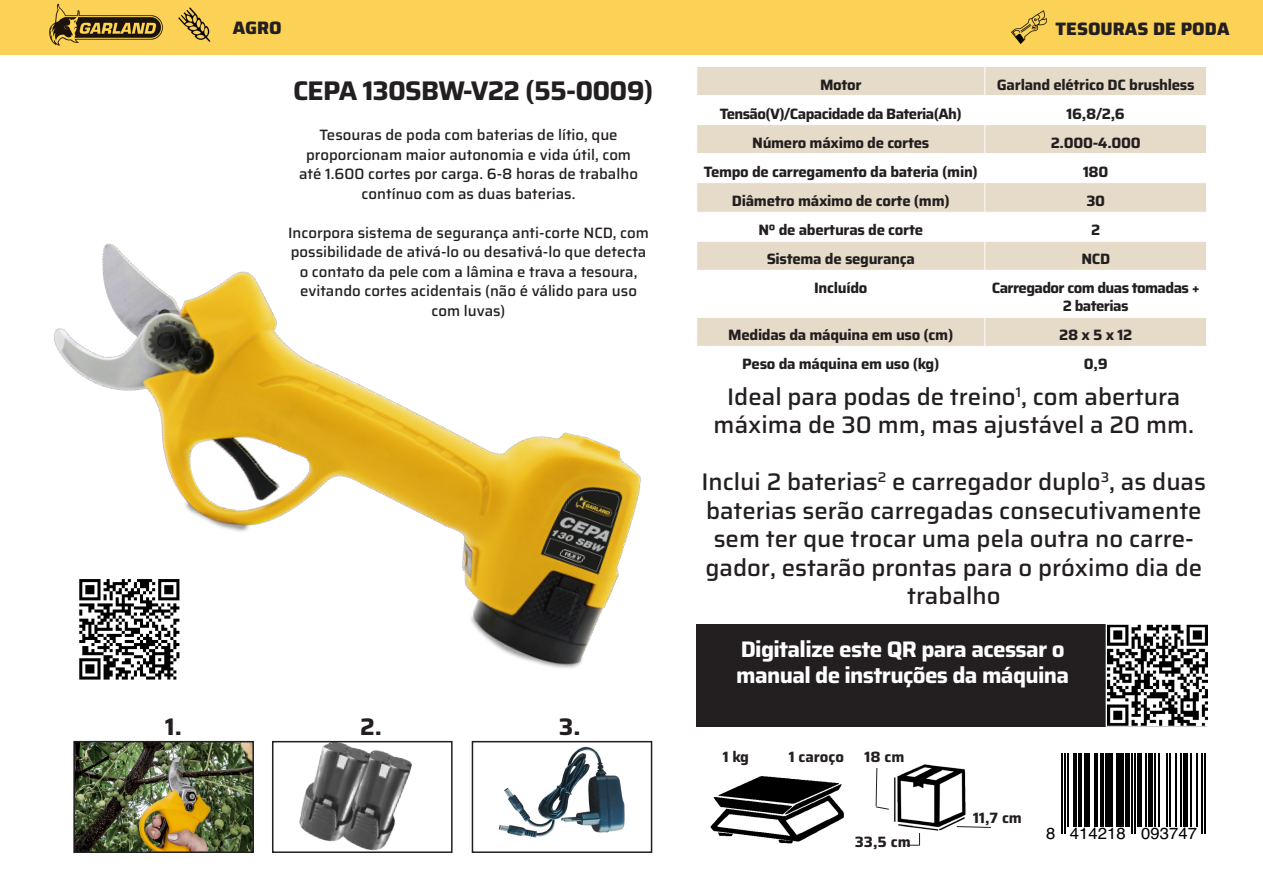
<style>
.page{position:relative;width:1263px;height:893px;background:#fff}
.page>*{position:absolute;margin:0;border:0;box-sizing:border-box;transform-origin:0 0}
.t1{font:700 27px "Saira";letter-spacing:-.03em;color:#231f20}
.t2{font:500 24px/28.5px "Saira";color:#231f20;text-align:center}
.t3{font:700 24px "Saira";color:#231f20}
.t4{font:700 22.5px/25.5px "Saira";letter-spacing:-.03em;color:#fff}
.t5{font:800 18px "Saira";color:#231f20}
.t6{font:16.05px "Helvetica";color:#000;scale:1.04 1}
.t7{font:500 15px/19.5px "Saira";color:#231f20;text-align:center}
.t8{font:700 15px "Saira";letter-spacing:-.02em;color:#231f20}
.t9{font:700 15px/18px "Saira";letter-spacing:-.04em;color:#231f20;text-align:center}
</style>
<div class="page">
<svg style="left:1067px;top:753px;width:139px;height:81px"></svg>
<hr style="left:1061px;top:753px;width:2px;height:73px;background:#000">
<hr style="left:1064px;top:753px;width:2px;height:73px;background:#000">
<hr style="left:1067px;top:753px;width:2px;height:73px;background:#000">
<hr style="left:1073px;top:753px;width:3px;height:73px;background:#000">
<hr style="left:1078px;top:753px;width:3px;height:73px;background:#000">
<hr style="left:1084px;top:753px;width:3px;height:73px;background:#000">
<hr style="left:1089px;top:753px;width:1px;height:73px;background:#000">
<hr style="left:1095px;top:753px;width:3px;height:73px;background:#000">
<hr style="left:1101px;top:753px;width:3px;height:73px;background:#000">
<hr style="left:1105px;top:753px;width:3px;height:73px;background:#000">
<hr style="left:1110px;top:753px;width:3px;height:73px;background:#000">
<hr style="left:1116px;top:753px;width:3px;height:73px;background:#000">
<hr style="left:1120px;top:753px;width:3px;height:73px;background:#000">
<div style="left:1125px;top:753px;width:5px;height:73px;background:#000"></div>
<hr style="left:1131px;top:753px;width:2px;height:73px;background:#000">
<hr style="left:1134px;top:753px;width:2px;height:73px;background:#000">
<div style="left:1137px;top:753px;width:5px;height:73px;background:#000"></div>
<hr style="left:1145px;top:753px;width:1px;height:73px;background:#000">
<hr style="left:1148px;top:753px;width:4px;height:73px;background:#000">
<hr style="left:1154px;top:753px;width:1px;height:73px;background:#000">
<hr style="left:1158px;top:753px;width:2px;height:73px;background:#000">
<hr style="left:1166px;top:753px;width:1px;height:73px;background:#000">
<hr style="left:1169px;top:753px;width:2px;height:73px;background:#000">
<hr style="left:1175px;top:753px;width:2px;height:73px;background:#000">
<hr style="left:1180px;top:753px;width:1px;height:73px;background:#000">
<hr style="left:1183px;top:753px;width:4px;height:73px;background:#000">
<hr style="left:1190px;top:753px;width:2px;height:73px;background:#000">
<hr style="left:1196px;top:753px;width:2px;height:73px;background:#000">
<hr style="left:1201px;top:753px;width:1px;height:73px;background:#000">
<hr style="left:1204px;top:753px;width:1px;height:73px;background:#000">
<svg style="left:1061px;top:826px;width:5px;height:8px"></svg>
<svg style="left:1131px;top:826px;width:5px;height:8px"></svg>
<svg style="left:1201px;top:826px;width:4px;height:8px"></svg>
<div style="left:0;top:0;width:1263px;height:54px;background:#fcd256"></div>
<img style="left:49px;top:3px;width:114px;height:43px">
<img style="left:1011px;top:10px;width:35px;height:33px">
<img style="left:178px;top:7px;width:33px;height:35px">
<img style="left:76px;top:744px;width:175px;height:106px">
<div style="left:73px;top:741px;width:181px;height:112px;border:2px solid #231f20"></div>
<img style="left:54px;top:243px;width:587px;height:426px">
<img style="left:79px;top:578px;width:103px;height:102px">
<div style="left:696px;top:624px;width:511px;height:102px;background:#231f20"></div>
<img style="left:1108px;top:626px;width:99px;height:98px">
<div style="left:1106px;top:624px;width:103px;height:102px;border:1px solid #fff"></div>
<svg style="left:697px;top:67px;width:509px;height:279px;fill:#e6dcc9"></svg>
<hr style="left:985px;top:271px;width:1px;height:46px;background:#fff">
<hr style="left:696px;top:95px;width:289px;height:1px;background:#fff">
<hr style="left:985px;top:95px;width:222px;height:1px;background:#fff">
<hr style="left:696px;top:124px;width:289px;height:1px;background:#fff">
<hr style="left:696px;top:153px;width:289px;height:1px;background:#fff">
<hr style="left:985px;top:124px;width:222px;height:1px;background:#fff">
<hr style="left:985px;top:153px;width:222px;height:1px;background:#fff">
<hr style="left:696px;top:182px;width:289px;height:1px;background:#fff">
<hr style="left:696px;top:212px;width:289px;height:1px;background:#fff">
<hr style="left:985px;top:182px;width:222px;height:1px;background:#fff">
<hr style="left:985px;top:212px;width:222px;height:1px;background:#fff">
<hr style="left:696px;top:241px;width:289px;height:1px;background:#fff">
<hr style="left:696px;top:270px;width:289px;height:1px;background:#fff">
<svg style="left:985px;top:67px;width:1px;height:203px"></svg>
<hr style="left:985px;top:241px;width:222px;height:1px;background:#fff">
<hr style="left:985px;top:270px;width:222px;height:1px;background:#fff">
<hr style="left:696px;top:317px;width:289px;height:1px;background:#fff">
<svg style="left:985px;top:318px;width:1px;height:28px"></svg>
<hr style="left:985px;top:317px;width:222px;height:1px;background:#fff">
<img style="left:710px;top:776px;width:134px;height:68px">
<img style="left:894px;top:764px;width:72px;height:81px">
<svg style="left:875px;top:768px;width:14px;height:42px"></svg>
<svg style="left:907px;top:833px;width:13px;height:13px"></svg>
<svg style="left:956px;top:826px;width:35px;height:2px"></svg>
<img style="left:299px;top:744px;width:114px;height:106px">
<div style="left:272px;top:741px;width:181px;height:112px;border:2px solid #231f20"></div>
<img style="left:498px;top:746px;width:127px;height:92px">
<div style="left:472px;top:741px;width:180px;height:112px;border:2px solid #231f20"></div>
<p class="t5" style="left:233px;top:13px;width:51px">AGRO</p>
<p class="t1" style="left:293px;top:69px;width:362px">CEPA 130SBW-V22 (55-0009)</p>
<p class="t7" style="left:299px;top:125px;width:340px">Tesouras de poda com baterias de lítio, que proporcionam maior autonomia e vida útil, com até 1.600 cortes por carga. 6-8 horas de trabalho contínuo com as duas baterias.</p>
<p class="t7" style="left:288px;top:222px;width:362px">Incorpora sistema de segurança anti-corte NCD, com possibilidade de ativá-lo ou desativá-lo que detecta o contato da pele com a lâmina e trava a tesoura, evitando cortes acidentais (não é válido para uso com luvas)</p>
<p class="t3" style="left:165px;top:707px;width:18px">1.</p>
<p class="t3" style="left:360px;top:707px;width:23px">2.</p>
<p class="t3" style="left:559px;top:707px;width:23px">3.</p>
<p class="t5" style="left:1055px;top:14px;width:175px">TESOURAS DE PODA</p>
<p class="t8" style="left:820px;top:72px;width:43px">Motor</p>
<p class="t8" style="left:997px;top:72px;width:199px">Garland elétrico DC brushless</p>
<p class="t9" style="left:720px;top:104px;width:244px">Tensão(V)/Capacidade da Bateria(Ah)</p>
<p class="t8" style="left:1067px;top:101px;width:60px">16,8/2,6</p>
<p class="t8" style="left:752px;top:130px;width:179px">Número máximo de cortes</p>
<p class="t8" style="left:1051px;top:130px;width:92px">2.000-4.000</p>
<p class="t8" style="left:704px;top:159px;width:276px">Tempo de carregamento da bateria (min)</p>
<p class="t8" style="left:1083px;top:159px;width:27px">180</p>
<p class="t8" style="left:732px;top:188px;width:219px">Diâmetro máximo de corte (mm)</p>
<p class="t8" style="left:1086px;top:188px;width:20px">30</p>
<p class="t8" style="left:758px;top:218px;width:166px">Nº de aberturas de corte</p>
<p class="t8" style="left:1091px;top:218px;width:11px">2</p>
<p class="t8" style="left:767px;top:247px;width:150px">Sistema de segurança</p>
<p class="t8" style="left:1081px;top:247px;width:30px">NCD</p>
<p class="t8" style="left:814px;top:276px;width:55px">Incluído</p>
<p class="t9" style="left:992px;top:279px;width:210px">Carregador com duas tomadas +<br>2 baterias</p>
<p class="t8" style="left:728px;top:323px;width:227px">Medidas da máquina em uso (cm)</p>
<p class="t8" style="left:1059px;top:323px;width:75px">28 x 5 x 12</p>
<p class="t8" style="left:742px;top:352px;width:199px">Peso da máquina em uso (kg)</p>
<p class="t8" style="left:1084px;top:352px;width:25px">0,9</p>
<p class="t2" style="left:714px;top:381px;width:482px">Ideal para podas de treino<sup>1</sup>, com abertura máxima de 30 mm, mas ajustável a 20 mm.</p>
<p class="t2" style="left:701px;top:467px;width:506px">Inclui 2 baterias<sup>2</sup> e carregador duplo<sup>3</sup>, as duas baterias serão carregadas consecutivamente sem ter que trocar uma pela outra no carre&shy;gador, estarão prontas para o próximo dia de trabalho</p>
<p class="t4" style="left:736px;top:636px;width:335px">Digitalize este QR para acessar o manual de instruções da máquina</p>
<p class="t8" style="left:723px;top:744px;width:28px">1 kg</p>
<p class="t8" style="left:789px;top:744px;width:57px">1 caroço</p>
<p class="t8" style="left:864px;top:744px;width:41px">18 cm</p>
<p class="t8" style="left:855px;top:830px;width:57px">33,5 cm</p>
<p class="t8" style="left:973px;top:806px;width:50px">11,7 cm</p>
<p class="t6" style="left:1046px;top:821px;width:147px">8 414218 093747</p>
</div>
